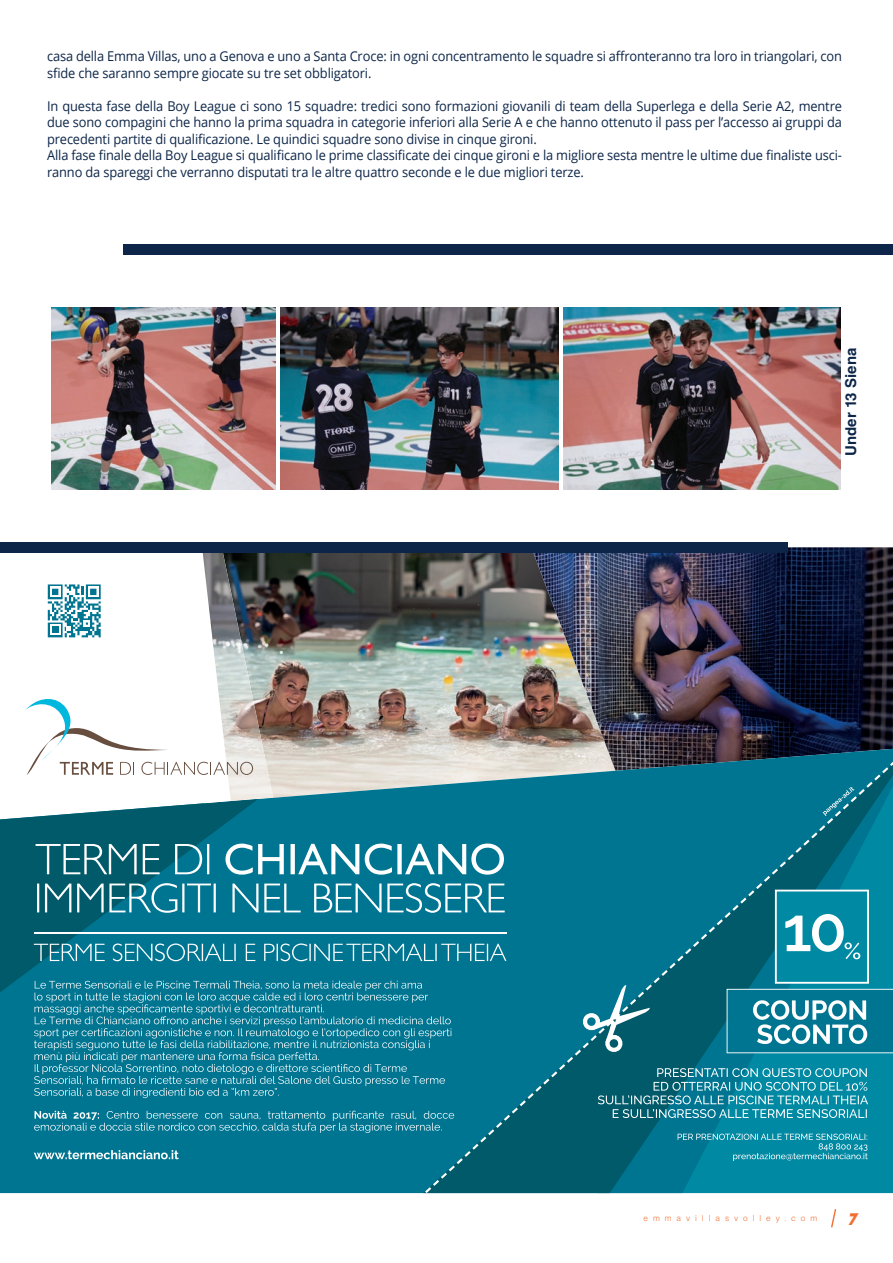
<style>
.page{position:relative;width:893px;height:1263px;background:#fff}
.page>*{position:absolute;margin:0;border:0;box-sizing:border-box;transform-origin:0 0}
.t1{font:italic 16.65px "Authentico";color:#f36e31}
.t2{font:700 15px "Helvetica LT Std";color:#0c2548}
.t3{font:13.5px/16.5px "Open Sans";letter-spacing:-.01em;color:#0c2548;scale:.95 1}
.t4{font:300 8.25px "Helvetica LT Std";letter-spacing:.6em;color:#f36e31}
</style>
<div class="page">
<svg style="left:831px;top:1209px;width:6px;height:19px"></svg>
<img style="left:273px;top:553px;width:258px;height:196px">
<img style="left:531px;top:547px;width:362px;height:202px">
<svg style="left:0;top:749px;width:893px;height:444px;background:#258298"></svg>
<svg style="left:0;top:799px;width:258px;height:193px;background:#127084"></svg>
<svg style="left:36px;top:843px;width:387px;height:32px"></svg>
<svg style="left:37px;top:883px;width:386px;height:30px;background:#368da1"></svg>
<svg style="left:34px;top:943px;width:389px;height:18px;background:#328fa5"></svg>
<hr style="left:34px;top:933px;width:473px;height:1px;background:#fff">
<svg style="left:34px;top:981px;width:389px;height:117px;background:#1f859e"></svg>
<svg style="left:34px;top:1111px;width:389px;height:22px;background:#2689a1"></svg>
<svg style="left:425px;top:762px;width:468px;height:431px;background:#0a768e"></svg>
<svg style="left:582px;top:985px;width:68px;height:68px"></svg>
<svg style="left:727px;top:890px;width:166px;height:163px;background:#268da2"></svg>
<svg style="left:598px;top:1068px;width:270px;height:50px;background:#2f8fa2"></svg>
<svg style="left:678px;top:1134px;width:190px;height:27px;background:#2195ac"></svg>
<svg style="left:34px;top:1150px;width:145px;height:9px"></svg>
<img style="left:253px;top:553px;width:20px;height:248px">
<svg style="left:24px;top:553px;width:229px;height:250px"></svg>
<svg style="left:823px;top:787px;width:31px;height:29px"></svg>
<div style="left:0;top:542px;width:788px;height:11px;background:#0c2548"></div>
<img style="left:563px;top:308px;width:277px;height:182px">
<img style="left:281px;top:308px;width:277px;height:182px">
<img style="left:51px;top:308px;width:225px;height:182px">
<div style="left:123px;top:244px;width:770px;height:11px;background:#0c2548"></div>
<p class="t3" style="left:47px;top:48px;width:838px">casa della Emma Villas, uno a Genova e uno a Santa Croce: in ogni concentramento le squadre si affronteranno tra loro in triangolari, con sfide che saranno sempre giocate su tre set obbligatori.</p>
<p class="t3" style="left:47px;top:97px;width:838px;text-align:justify">In questa fase della Boy League ci sono 15 squadre: tredici sono formazioni giovanili di team della Superlega e della Serie A2, mentre due sono compagini che hanno la prima squadra in categorie inferiori alla Serie A e che hanno ottenuto il pass per l’accesso ai gruppi da precedenti partite di qualificazione. Le quindici squadre sono divise in cinque gironi.</p>
<p class="t3" style="left:47px;top:147px;width:838px">Alla fase finale della Boy League si qualificano le prime classificate dei cinque gironi e la migliore sesta mentre le ultime due finaliste usci&shy;ranno da spareggi che verranno disputati tra le altre quattro seconde e le due migliori terze.</p>
<p class="t2" style="left:842px;top:456px;width:109px;rotate:-90deg">Under 13 Siena</p>
<p class="t4" style="left:643px;top:1213px;width:175px">emmavillasvolley.com</p>
<p class="t1" style="left:849px;top:1208px;width:10px">7</p>
</div>
